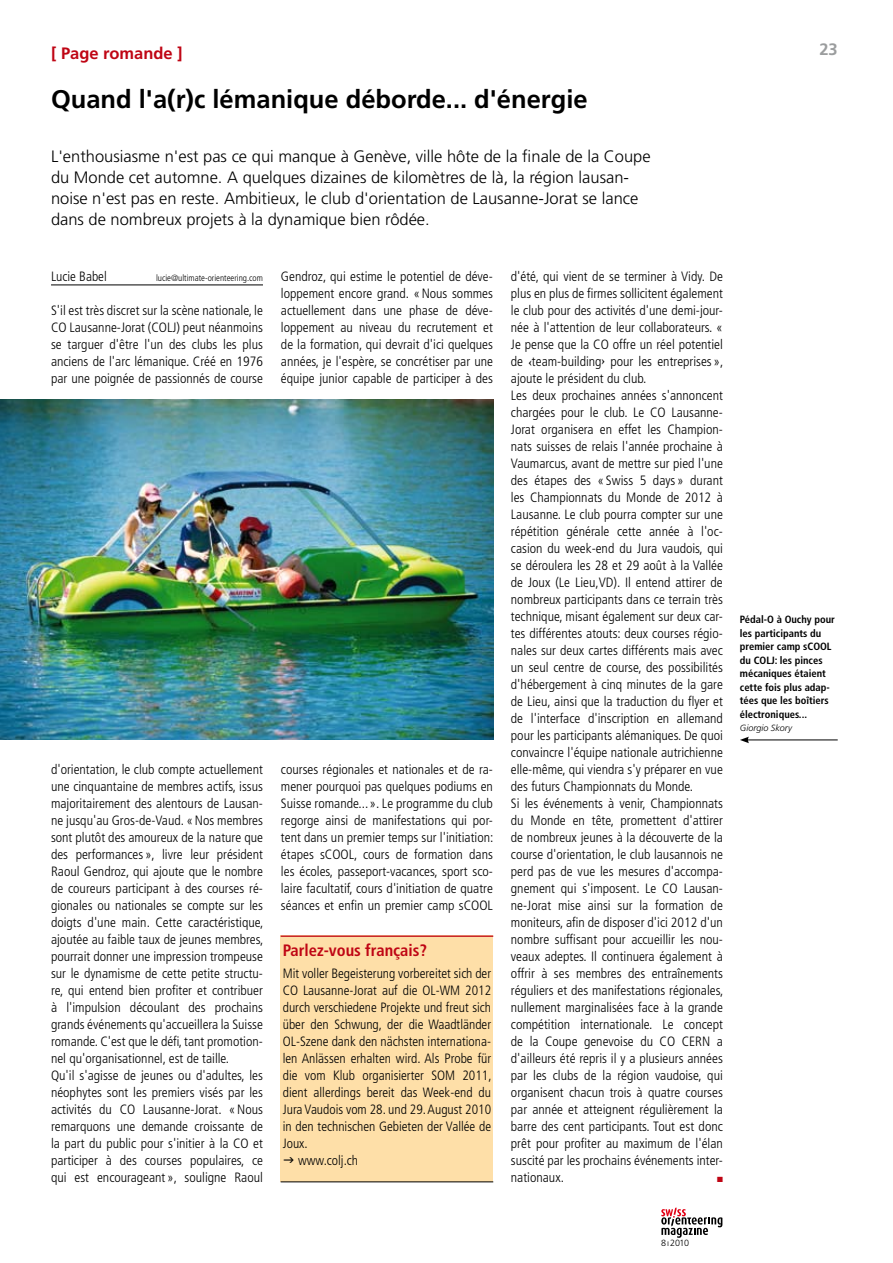
<style>
.page{position:relative;width:893px;height:1263px;background:#fff}
.page>*{position:absolute;margin:0;border:0;box-sizing:border-box;transform-origin:0 0}
.t1{font:700 25.5px "Frutiger LT Std";color:#000}
.t2{font:300 16.5px/21.3px "Frutiger LT Std";color:#000}
.t3{font:700 condensed 16.5px "Frutiger LT Std";color:#bf0514}
.t4{font:700 16.5px "Frutiger LT Std";color:#bf0514}
.t5{font:700 16.5px "Frutiger LT Std";color:#9b9d9e}
.t6{font:300 condensed 13.5px/17px "Frutiger LT Std";color:#000;text-align:justify}
.t7{font:700 condensed 10.5px/13.5px "Frutiger LT Std";color:#000}
.t8{font:300 condensed 9px "Frutiger LT Std";color:#000}
.t9{font:italic 300 9px "Frutiger LT Std";color:#000}
.t10{font:300 9px "Frutiger LT Std";color:#000}
.t11{font:7.5px "Zapf Dingbats ITC";color:#bf0514}
.s1{font-family:"Adobe Garamond Pro";font-weight:700;font-stretch:normal}
</style>
<div class="page">
<hr style="left:51px;top:285px;width:212px;height:1px;background:#000">
<img style="left:0;top:400px;width:493px;height:340px">
<hr style="left:747px;top:740px;width:91px;height:1px;background:#000">
<svg style="left:740px;top:737px;width:9px;height:6px"></svg>
<svg style="left:661px;top:1207px;width:61px;height:31px"></svg>
<div style="left:281px;top:935px;width:212px;height:247px;background:#fedfa8"></div>
<hr style="left:281px;top:935px;width:212px;height:2px;background:#bf0514">
<hr style="left:281px;top:1181px;width:212px;height:1px;background:#000">
<p class="t4" style="left:51px;top:44px;width:133px">[ Page romande ]</p>
<p class="t5" style="left:819px;top:39px;width:20px">23</p>
<h1 class="t1" style="left:51px;top:84px;width:538px">Quand l'a(r)c lémanique déborde... d'énergie</h1>
<p class="t2" style="left:51px;top:145px;width:601px">L'enthousiasme n'est pas ce qui manque à Genève, ville hôte de la finale de la Coupe du Monde cet automne. A quelques dizaines de kilomètres de là, la région lausan&shy;noise n'est pas en reste. Ambitieux, le club d'orientation de Lausanne-Jorat se lance dans de nombreux projets à la dynamique bien rôdée.</p>
<p class="t6" style="left:51px;top:268px;width:57px">Lucie Babel</p>
<p class="t8" style="left:156px;top:272px;width:108px">lucie@ultimate-orienteering.com</p>
<p class="t6" style="left:51px;top:302px;width:213px">S'il est très discret sur la scène nationale, le CO Lausanne-Jorat (COLJ) peut néanmoins se targuer d'être l'un des clubs les plus anciens de l'arc lémanique. Créé en 1976 par une poignée de passionnés de course</p>
<p class="t6" style="left:51px;top:761px;width:214px;text-align:left">d'orientation, le club compte actuellement une cinquantaine de membres actifs, issus majoritairement des alentours de Lausan&shy;ne jusqu'au Gros-de-Vaud. «Nos membres sont plutôt des amoureux de la nature que des performances », livre leur président Raoul Gendroz, qui ajoute que le nombre de coureurs participant à des courses ré&shy;gionales ou nationales se compte sur les doigts d'une main. Cette caractéristique, ajoutée au faible taux de jeunes membres, pourrait donner une impression trompeuse sur le dynamisme de cette petite structu&shy;re, qui entend bien profiter et contribuer à l'impulsion découlant des prochains grands événements qu'accueillera la Suisse romande. C'est que le défi, tant promotion&shy;nel qu'organisationnel, est de taille.<br>Qu'il s'agisse de jeunes ou d'adultes, les néophytes sont les premiers visés par les activités du CO Lausanne-Jorat. «Nous remarquons une demande croissante de la part du public pour s'initier à la CO et participer à des courses populaires, ce qui est encourageant », souligne Raoul</p>
<p class="t6" style="left:281px;top:268px;width:213px">Gendroz, qui estime le potentiel de déve&shy;loppement encore grand. «Nous sommes actuellement dans une phase de déve&shy;loppement au niveau du recrutement et de la formation, qui devrait d'ici quelques années, je l'espère, se concrétiser par une équipe junior capable de participer à des</p>
<p class="t6" style="left:281px;top:761px;width:214px">courses régionales et nationales et de ra&shy;mener pourquoi pas quelques podiums en Suisse romande...». Le programme du club regorge ainsi de manifestations qui por&shy;tent dans un premier temps sur l'initiation: étapes sCOOL, cours de formation dans les écoles, passeport-vacances, sport sco&shy;laire facultatif, cours d'initiation de quatre séances et enfin un premier camp sCOOL</p>
<p class="t3" style="left:283px;top:940px;width:146px">Parlez-vous français?</p>
<p class="t6" style="left:283px;top:965px;width:210px">Mit voller Begeisterung vorbereitet sich der</p>
<p class="t6" style="left:283px;top:982px;width:210px">CO Lausanne-Jorat auf die OL-WM 2012</p>
<p class="t6" style="left:283px;top:999px;width:210px">durch verschiedene Projekte und freut sich</p>
<p class="t6" style="left:283px;top:1016px;width:210px">über den Schwung, der die Waadtländer</p>
<p class="t6" style="left:283px;top:1033px;width:210px">OL-Szene dank den nächsten internationa-</p>
<p class="t6" style="left:283px;top:1050px;width:210px">len Anlässen erhalten wird. Als Probe für</p>
<p class="t6" style="left:283px;top:1067px;width:210px">die vom Klub organisierter SOM 2011,</p>
<p class="t6" style="left:283px;top:1084px;width:210px">dient allerdings bereit das Week-end du</p>
<p class="t6" style="left:283px;top:1101px;width:210px">Jura Vaudois vom 28. und 29. August 2010</p>
<p class="t6" style="left:283px;top:1118px;width:210px">in den technischen Gebieten der Vallée de</p>
<p class="t6" style="left:283px;top:1135px;width:27px">Joux.</p>
<p class="t6" style="left:298px;top:1152px;width:62px">www.colj.ch</p>
<p class="t6" style="left:511px;top:268px;width:214px;text-align:left">d'été, qui vient de se terminer à Vidy. De plus en plus de firmes sollicitent également le club pour des activités d'une demi-jour&shy;née à l'attention de leur collaborateurs. « Je pense que la CO offre un réel potentiel de <span class="s1">‹</span>team-building<span class="s1">›</span> pour les entreprises », ajoute le président du club.<br>Les deux prochaines années s'annoncent chargées pour le club. Le CO Lausanne-Jorat organisera en effet les Champion&shy;nats suisses de relais l'année prochaine à Vaumarcus, avant de mettre sur pied l'une des étapes des « Swiss 5 days » durant les Championnats du Monde de 2012 à Lausanne. Le club pourra compter sur une répétition générale cette année à l'oc&shy;casion du week-end du Jura vaudois, qui se déroulera les 28 et 29 août à la Vallée de Joux (Le Lieu,VD). Il entend attirer de nombreux participants dans ce terrain très technique, misant également sur deux car&shy;tes différentes atouts: deux courses régio&shy;nales sur deux cartes différents mais avec un seul centre de course, des possibilités d'hébergement à cinq minutes de la gare de Lieu, ainsi que la traduction du flyer et de l'interface d'inscription en allemand pour les participants alémaniques. De quoi convaincre l'équipe nationale autrichienne elle-même, qui viendra s'y préparer en vue des futurs Championnats du Monde.<br>Si les événements à venir, Championnats du Monde en tête, promettent d'attirer de nombreux jeunes à la découverte de la course d'orientation, le club lausannois ne perd pas de vue les mesures d'accompa&shy;gnement qui s'imposent. Le CO Lausan&shy;ne-Jorat mise ainsi sur la formation de moniteurs, afin de disposer d'ici 2012 d'un nombre suffisant pour accueillir les nou&shy;veaux adeptes. Il continuera également à offrir à ses membres des entraînements réguliers et des manifestations régionales, nullement marginalisées face à la grande compétition internationale. Le concept de la Coupe genevoise du CO CERN a d'ailleurs été repris il y a plusieurs années par les clubs de la région vaudoise, qui organisent chacun trois à quatre courses par année et atteignent régulièrement la barre des cent participants. Tout est donc prêt pour profiter au maximum de l'élan suscité par les prochains événements inter&shy;nationaux.</p>
<p class="t11" style="left:717px;top:1176px;width:7px">■</p>
<p class="t7" style="left:740px;top:613px;width:96px">Pédal-O à Ouchy pour les participants du premier camp sCOOL du COLJ: les pinces mécaniques étaient cette fois plus adap&shy;tées que les boîtiers électroniques...</p>
<p class="t9" style="left:740px;top:723px;width:54px">Giorgio Skory</p>
<p class="t10" style="left:661px;top:1237px;width:29px">8ı2010</p>
</div>
